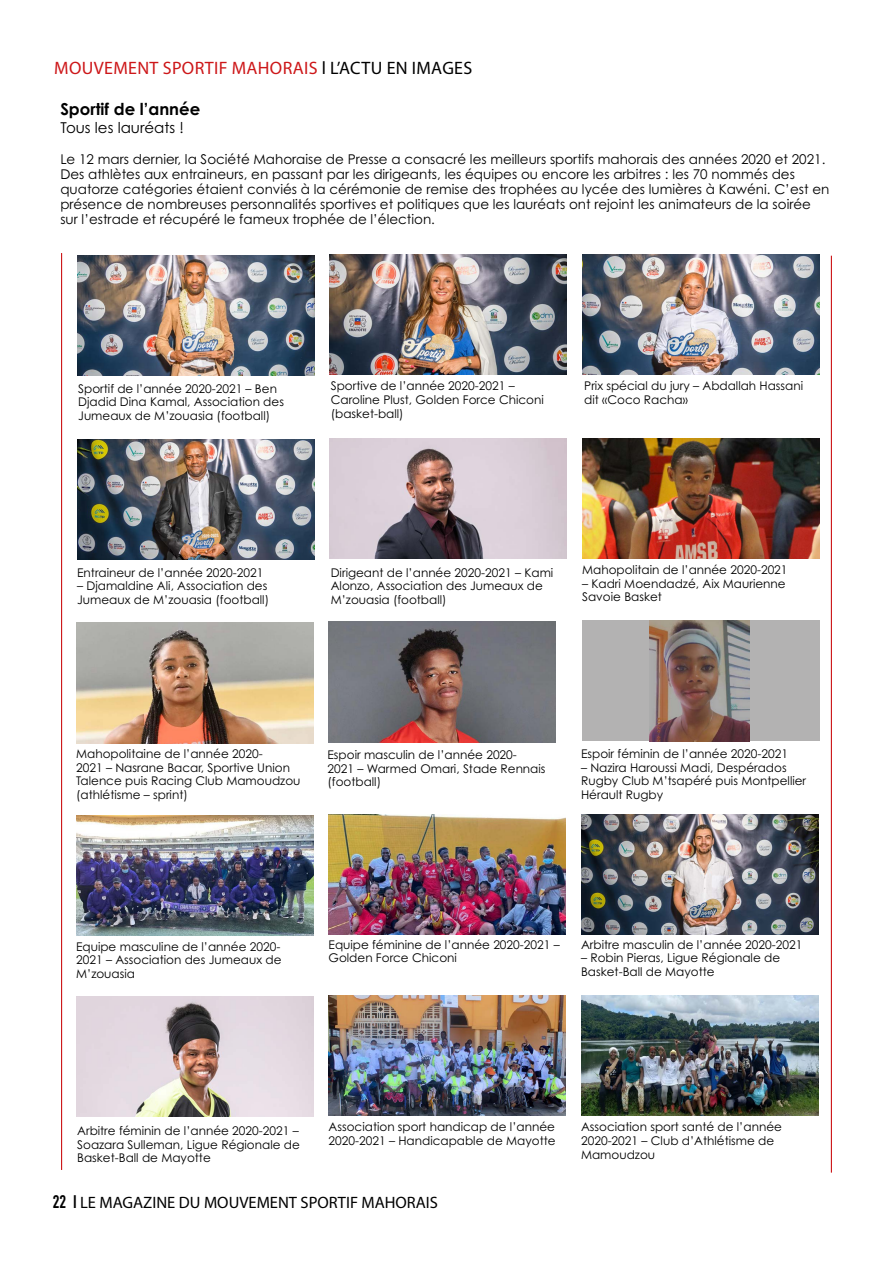
<style>
.page{position:relative;width:893px;height:1263px;background:#fff}
.page>*{position:absolute;margin:0;border:0;box-sizing:border-box;transform-origin:0 0}
.t1{font:18px "Myriad Pro";letter-spacing:.02em;color:#cd1719}
.t2{font:16.5px "Myriad Pro";color:#000}
.t3{font:700 16.5px "Century Gothic Pro";color:#000}
.t4{font:15px "Century Gothic Pro";color:#000}
.t5{font:13.5px/15px "Century Gothic Pro";color:#000}
.t6{font:12px/13.5px "Century Gothic Pro";color:#000}
.s1{color:#000}
.s2{font-family:"DIN Condensed";font-weight:700;font-size:18px}
</style>
<div class="page">
<hr style="left:61px;top:253px;width:1px;height:917px;background:#cd1719">
<hr style="left:831px;top:256px;width:1px;height:916px;background:#cd1719">
<img style="left:77px;top:255px;width:237px;height:120px">
<img style="left:329px;top:254px;width:237px;height:120px">
<img style="left:582px;top:254px;width:237px;height:120px">
<img style="left:77px;top:439px;width:237px;height:120px">
<img style="left:329px;top:438px;width:237px;height:120px">
<img style="left:582px;top:438px;width:237px;height:120px">
<img style="left:76px;top:623px;width:237px;height:120px">
<img style="left:328px;top:622px;width:227px;height:120px">
<div style="left:582px;top:621px;width:237px;height:120px;background:#b3b2b2"></div>
<img style="left:649px;top:621px;width:100px;height:120px">
<img style="left:76px;top:815px;width:237px;height:120px">
<img style="left:328px;top:814px;width:237px;height:120px">
<img style="left:581px;top:814px;width:237px;height:120px">
<img style="left:76px;top:996px;width:237px;height:120px">
<img style="left:328px;top:995px;width:237px;height:120px">
<img style="left:581px;top:995px;width:237px;height:120px">
<h1 class="t1" style="left:54px;top:57px;width:420px">MOUVEMENT SPORTIF MAHORAIS <span class="s1">l L’ACTU EN IMAGES</span></h1>
<h2 class="t3" style="left:60px;top:99px;width:141px">Sportif de l’année</h2>
<p class="t4" style="left:60px;top:119px;width:125px">Tous les lauréats !</p>
<p class="t5" style="left:60px;top:152px;width:770px">Le 12 mars dernier, la Société Mahoraise de Presse a consacré les meilleurs sportifs mahorais des années 2020 et 2021.<br>Des athlètes aux entraineurs, en passant par les dirigeants, les équipes ou encore les arbitres : les 70 nommés des quatorze catégories étaient conviés à la cérémonie de remise des trophées au lycée des lumières à Kawéni. C’est en présence de nombreuses personnalités sportives et politiques que les lauréats ont rejoint les animateurs de la soirée sur l’estrade et récupéré le fameux trophée de l’élection.</p>
<p class="t6" style="left:78px;top:381px;width:207px">Sportif de l’année 2020-2021 – Ben<br>Djadid Dina Kamal, Association des<br>Jumeaux de M’zouasia (football)</p>
<p class="t6" style="left:331px;top:379px;width:215px">Sportive de l’année 2020-2021 –<br>Caroline Plust, Golden Force Chiconi (basket-ball)</p>
<p class="t6" style="left:584px;top:379px;width:220px">Prix spécial du jury – Abdallah Hassani dit «Coco Racha»</p>
<p class="t6" style="left:77px;top:565px;width:188px">Entraineur de l’année 2020-2021</p>
<p class="t6" style="left:77px;top:579px;width:193px">– Djamaldine Ali, Association des<br>Jumeaux de M’zouasia (football)</p>
<p class="t6" style="left:331px;top:565px;width:224px">Dirigeant de l’année 2020-2021 – Kami<br>Alonzo, Association des Jumeaux de<br>M’zouasia (football)</p>
<p class="t6" style="left:582px;top:563px;width:207px">Mahopolitain de l’année 2020-2021</p>
<p class="t6" style="left:582px;top:577px;width:205px">– Kadri Moendadzé, Aix Maurienne<br>Savoie Basket</p>
<p class="t6" style="left:76px;top:747px;width:226px">Mahopolitaine de l’année 2020-<br>2021 – Nasrane Bacar, Sportive Union<br>Talence puis Racing Club Mamoudzou (athlétisme – sprint)</p>
<p class="t6" style="left:328px;top:748px;width:220px">Espoir masculin de l’année 2020-<br>2021 – Warmed Omari, Stade Rennais (football)</p>
<p class="t6" style="left:581px;top:747px;width:208px">Espoir féminin de l’année 2020-2021</p>
<p class="t6" style="left:581px;top:761px;width:227px">– Nazira Haroussi Madi, Despérados<br>Rugby Club M’tsapéré puis Montpellier<br>Hérault Rugby</p>
<p class="t6" style="left:76px;top:939px;width:207px;text-align:justify">Equipe masculine de l’année 2020- 2021 – Association des Jumeaux de M’zouasia</p>
<p class="t6" style="left:329px;top:938px;width:233px">Equipe féminine de l’année 2020-2021 –<br>Golden Force Chiconi</p>
<p class="t6" style="left:581px;top:938px;width:223px">Arbitre masculin de l’année 2020-2021</p>
<p class="t6" style="left:581px;top:951px;width:201px">– Robin Pieras, Ligue Régionale de<br>Basket-Ball de Mayotte</p>
<p class="t6" style="left:77px;top:1124px;width:224px;text-align:justify">Arbitre féminin de l’année 2020-2021 – Soazara Sulleman, Ligue Régionale de Basket-Ball de Mayotte</p>
<p class="t6" style="left:329px;top:1120px;width:228px">Association sport handicap de l’année<br>2020-2021 – Handicapable de Mayotte</p>
<p class="t6" style="left:581px;top:1120px;width:202px">Association sport santé de l’année<br>2020-2021 – Club d’Athlétisme de<br>Mamoudzou</p>
<h2 class="t2" style="left:53px;top:1192px;width:387px"><span class="s2">22 I</span> LE MAGAZINE DU MOUVEMENT SPORTIF MAHORAIS</h2>
</div>
